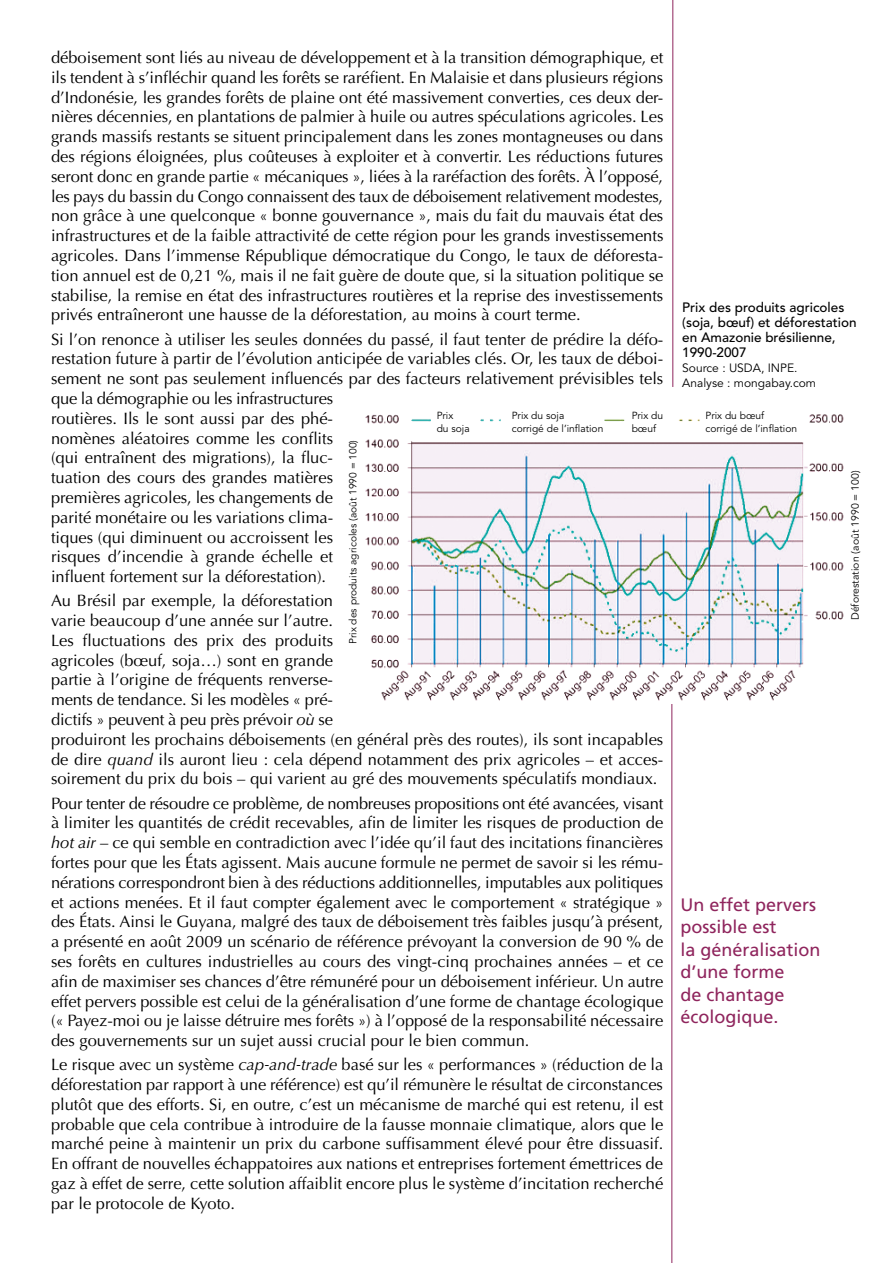
<style>
.page{position:relative;width:893px;height:1263px;background:#fff}
.page>*{position:absolute;margin:0;border:0;box-sizing:border-box;transform-origin:0 0}
.t1{font:18px/22.5px "Frutiger";color:#8f255d}
.t2{font:16.5px/19.8px "Optima";color:#000;text-align:justify}
.t3{font:500 13.5px/15px "Avenir";color:#000}
.t4{font:12px/15px "Avenir";color:#000}
.t5{font:10.5px "Avenir";color:#000}
.t6{font:10.2px/12.3px "Avenir";color:#000}
.s1{font-style:italic}
</style>
<div class="page">
<hr style="left:672px;top:0;width:1px;height:387px;background:#8f255d">
<hr style="left:671px;top:689px;width:1px;height:574px;background:#8f255d">
<img style="left:365px;top:414px;width:479px;height:289px">
<p class="t2" style="left:51px;top:48px;width:614px">déboisement sont liés au niveau de développement et à la transition démographique, et ils tendent à s’infléchir quand les forêts se raréfient. En Malaisie et dans plusieurs régions d’Indonésie, les grandes forêts de plaine ont été massivement converties, ces deux der&shy;nières décennies, en plantations de palmier à huile ou autres spéculations agricoles. Les grands massifs restants se situent principalement dans les zones montagneuses ou dans des régions éloignées, plus coûteuses à exploiter et à convertir. Les réductions futures seront donc en grande partie « mécaniques », liées à la raréfaction des forêts. À l’opposé, les pays du bassin du Congo connaissent des taux de déboisement relativement modestes, non grâce à une quelconque « bonne gouvernance », mais du fait du mauvais état des infrastructures et de la faible attractivité de cette région pour les grands investissements agricoles. Dans l’immense République démocratique du Congo, le taux de déforesta&shy;tion annuel est de 0,21 %, mais il ne fait guère de doute que, si la situation politique se stabilise, la remise en état des infrastructures routières et la reprise des investissements privés entraîneront une hausse de la déforestation, au moins à court terme.</p>
<p class="t2" style="left:51px;top:329px;width:614px;text-align:left">Si l’on renonce à utiliser les seules données du passé, il faut tenter de prédire la défo&shy;restation future à partir de l’évolution anticipée de variables clés. Or, les taux de déboi&shy;sement ne sont pas seulement influencés par des facteurs relativement prévisibles tels que la démographie ou les infrastructures<br>routières. Ils le sont aussi par des phé-<br>nomènes aléatoires comme les conflits<br>(qui entraînent des migrations), la fluc-<br>tuation des cours des grandes matières<br>premières agricoles, les changements de<br>parité monétaire ou les variations clima-<br>tiques (qui diminuent ou accroissent les<br>risques d’incendie à grande échelle et<br>influent fortement sur la déforestation).</p>
<p class="t2" style="left:51px;top:591px;width:614px;text-align:left">Au Brésil par exemple, la déforestation<br>varie beaucoup d’une année sur l’autre.<br>Les fluctuations des prix des produits<br>agricoles (bœuf, soja…) sont en grande<br>partie à l’origine de fréquents renverse-<br>ments de tendance. Si les modèles « pré-<br>dictifs » peuvent à peu près prévoir <span class="s1">où</span> se<br>produiront les prochains déboisements (en général près des routes), ils sont incapables de dire <span class="s1">quand</span> ils auront lieu : cela dépend notamment des prix agricoles – et acces&shy;soirement du prix du bois – qui varient au gré des mouvements spéculatifs mondiaux.</p>
<p class="t2" style="left:51px;top:793px;width:614px">Pour tenter de résoudre ce problème, de nombreuses propositions ont été avancées, visant à limiter les quantités de crédit recevables, afin de limiter les risques de production de <span class="s1">hot air</span> – ce qui semble en contradiction avec l’idée qu’il faut des incitations financières fortes pour que les États agissent. Mais aucune formule ne permet de savoir si les rému&shy;nérations correspondront bien à des réductions additionnelles, imputables aux politiques et actions menées. Et il faut compter également avec le comportement « stratégique » des États. Ainsi le Guyana, malgré des taux de déboisement très faibles jusqu’à présent, a présenté en août 2009 un scénario de référence prévoyant la conversion de 90 % de ses forêts en cultures industrielles au cours des vingt-cinq prochaines années – et ce afin de maximiser ses chances d’être rémunéré pour un déboisement inférieur. Un autre effet pervers possible est celui de la généralisation d’une forme de chantage écologique (« Payez-moi ou je laisse détruire mes forêts ») à l’opposé de la responsabilité nécessaire des gouvernements sur un sujet aussi crucial pour le bien commun.</p>
<p class="t2" style="left:51px;top:1055px;width:614px">Le risque avec un système <span class="s1">cap-and-trade</span> basé sur les « performances » (réduction de la déforestation par rapport à une référence) est qu’il rémunère le résultat de circonstances plutôt que des efforts. Si, en outre, c’est un mécanisme de marché qui est retenu, il est probable que cela contribue à introduire de la fausse monnaie climatique, alors que le marché peine à maintenir un prix du carbone suffisamment élevé pour être dissuasif.<br>En offrant de nouvelles échappatoires aux nations et entreprises fortement émettrices de gaz à effet de serre, cette solution affaiblit encore plus le système d’incitation recherché par le protocole de Kyoto.</p>
<p class="t3" style="left:682px;top:300px;width:176px">Prix des produits agricoles (soja, bœuf) et déforestation en Amazonie brésilienne,<br>1990-2007</p>
<p class="t4" style="left:682px;top:361px;width:135px">Source : USDA, INPE.<br>Analyse : mongabay.com</p>
<p class="t6" style="left:437px;top:410px;width:35px">Prix<br>du soja</p>
<p class="t6" style="left:512px;top:410px;width:93px">Prix du soja<br>corrigé de l’inflation</p>
<p class="t6" style="left:632px;top:410px;width:33px">Prix du bœuf</p>
<p class="t6" style="left:705px;top:410px;width:93px">Prix du bœuf corrigé de l’inflation</p>
<p class="t6" style="left:347px;top:644px;width:206px;rotate:-90deg">Prix des produits agricoles (août 1990 = 100)</p>
<p class="t5" style="left:849px;top:620px;width:151px;rotate:-90deg">Déforestation (août 1990 = 100)</p>
<p class="t1" style="left:680px;top:893px;width:142px">Un effet pervers possible est<br>la généralisation d’une forme<br>de chantage écologique.</p>
</div>
